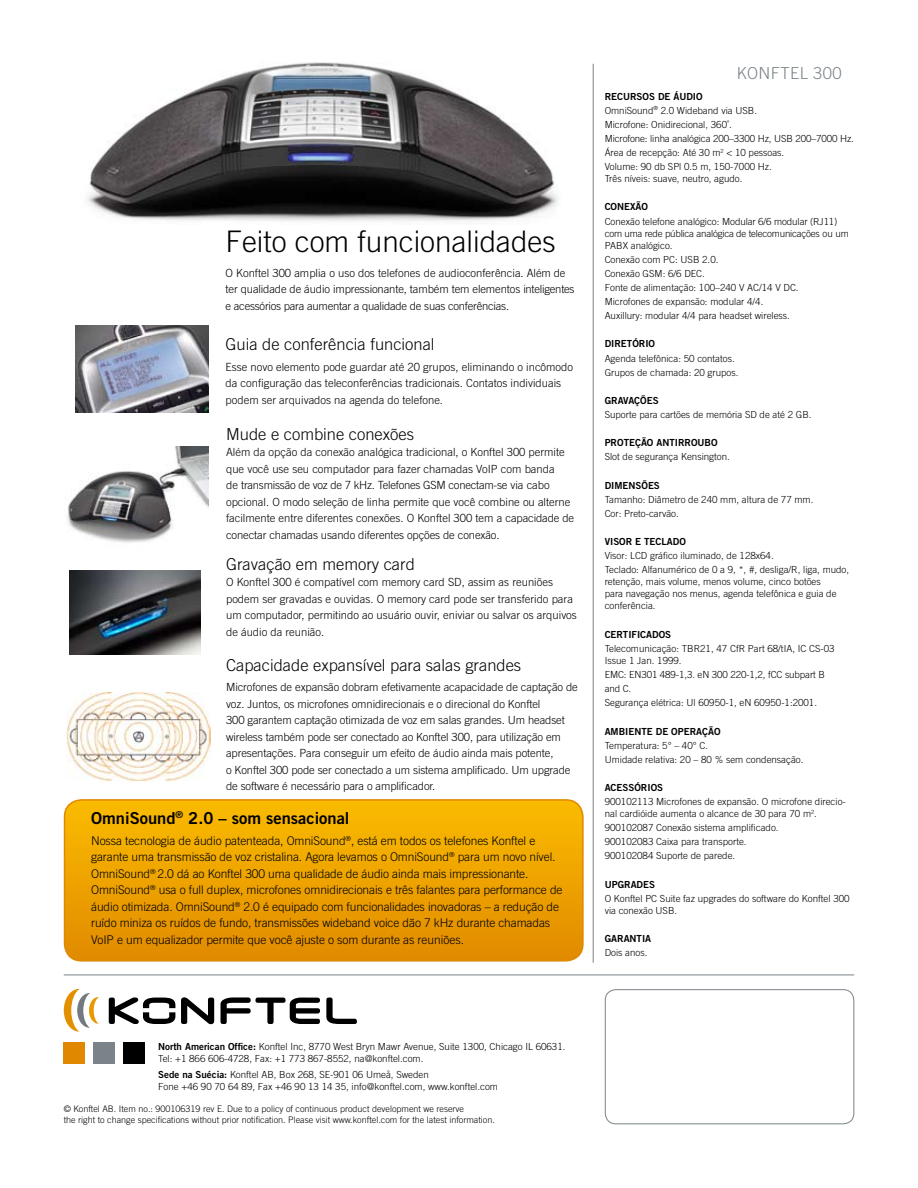
<style>
.page{position:relative;width:918px;height:1188px;background:#fff}
.page>*{position:absolute;margin:0;border:0;box-sizing:border-box;transform-origin:0 0}
.t1{font:300 29.7px "Trade Gothic LT Std";color:#000}
.t2{font:300 16.5px "Trade Gothic LT Std";color:#000}
.t3{font:16.5px "Trade Gothic LT Std Bd 2";color:#000}
.t4{font:300 16.5px "Trade Gothic LT Std";letter-spacing:.025em;color:#7b8388}
.t5{font:300 12px/16.5px "Trade Gothic LT Std";letter-spacing:-.01em;color:#000}
.t6{font:300 11.25px/16.5px "Trade Gothic LT Std";letter-spacing:-.01em;color:#000}
.t7{font:300 9.75px/14.1px "Trade Gothic LT Std";color:#000}
.t8{font:9.75px "Trade Gothic LT Std Bd 2";color:#000}
.t9{font:300 9px/10.5px "Trade Gothic LT Std";color:#000}
.s1{font-family:"Trade Gothic LT Std Bd 2";font-weight:400}
</style>
<div class="page">
<div style="left:605px;top:989px;width:249px;height:135px;border:1px solid #7b8388;border-radius:11px"></div>
<div style="left:64px;top:1043px;width:21px;height:21px;background:#e08900"></div>
<div style="left:123px;top:1043px;width:22px;height:21px;background:#000"></div>
<div style="left:93px;top:1043px;width:22px;height:21px;background:#7b8388"></div>
<svg style="left:181px;top:997px;width:33px;height:27px"></svg>
<svg style="left:326px;top:998px;width:31px;height:26px"></svg>
<svg style="left:109px;top:998px;width:66px;height:26px"></svg>
<svg style="left:221px;top:997px;width:99px;height:27px"></svg>
<svg style="left:64px;top:989px;width:35px;height:43px"></svg>
<hr style="left:64px;top:975px;width:790px;height:1px;background:#7b8388">
<hr style="left:593px;top:64px;width:1px;height:899px;background:#7b8388">
<svg style="left:65px;top:800px;width:516px;height:161px;background:#eda300"></svg>
<div style="left:64px;top:799px;width:520px;height:163px;border:2px solid #e08900;border-radius:17px"></div>
<img style="left:67px;top:446px;width:141px;height:97px">
<img style="left:87px;top:62px;width:471px;height:159px">
<img style="left:66px;top:693px;width:144px;height:89px">
<img style="left:75px;top:325px;width:133px;height:87px">
<img style="left:70px;top:571px;width:130px;height:84px">
<h1 class="t1" style="left:226px;top:224px;width:332px">Feito com funcionalidades</h1>
<p class="t6" style="left:226px;top:265px;width:351px">O Konftel 300 amplia o uso dos telefones de audioconferência. Além de ter qualidade de áudio impressionante, também tem elementos inteligentes e acessórios para aumentar a qualidade de suas conferências.</p>
<h2 class="t2" style="left:226px;top:334px;width:211px">Guia de conferência funcional</h2>
<p class="t6" style="left:226px;top:359px;width:349px">Esse novo elemento pode guardar até 20 grupos, eliminando o incômodo da configuração das teleconferências tradicionais. Contatos individuais podem ser arquivados na agenda do telefone.</p>
<h2 class="t2" style="left:226px;top:424px;width:189px">Mude e combine conexões</h2>
<p class="t6" style="left:226px;top:444px;width:350px">Além da opção da conexão analógica tradicional, o Konftel 300 permite que você use seu computador para fazer chamadas VoIP com banda<br>de transmissão de voz de 7 kHz. Telefones GSM conectam-se via cabo opcional. O modo seleção de linha permite que você combine ou alterne facilmente entre diferentes conexões. O Konftel 300 tem a capacidade de conectar chamadas usando diferentes opções de conexão.</p>
<h2 class="t2" style="left:226px;top:554px;width:190px">Gravação em memory card</h2>
<p class="t6" style="left:226px;top:574px;width:352px">O Konftel 300 é compatível com memory card SD, assim as reuniões podem ser gravadas e ouvidas. O memory card pode ser transferido para um computador, permitindo ao usuário ouvir, eniviar ou salvar os arquivos de áudio da reunião.</p>
<h2 class="t2" style="left:226px;top:655px;width:297px">Capacidade expansível para salas grandes</h2>
<p class="t6" style="left:226px;top:679px;width:353px">Microfones de expansão dobram efetivamente acapacidade de captação de voz. Juntos, os microfones omnidirecionais e o direcional do Konftel<br>300 garantem captação otimizada de voz em salas grandes. Um headset wireless também pode ser conectado ao Konftel 300, para utilização em apresentações. Para conseguir um efeito de áudio ainda mais potente,<br>o Konftel 300 pode ser conectado a um sistema amplificado. Um upgrade de software é necessário para o amplificador.</p>
<h2 class="t3" style="left:91px;top:808px;width:260px">OmniSound<sup>®</sup> 2.0 – som sensacional</h2>
<p class="t5" style="left:91px;top:832px;width:473px">Nossa tecnologia de áudio patenteada, OmniSound<sup>®</sup>, está em todos os telefones Konftel e garante uma transmissão de voz cristalina. Agora levamos o OmniSound<sup>®</sup> para um novo nível.<br>OmniSound<sup>®</sup> 2.0 dá ao Konftel 300 uma qualidade de áudio ainda mais impressionante.<br>OmniSound<sup>®</sup> usa o full duplex, microfones omnidirecionais e três falantes para performance de áudio otimizada. OmniSound<sup>®</sup> 2.0 é equipado com funcionalidades inovadoras – a redução de ruído miniza os ruídos de fundo, transmissões wideband voice dão 7 kHz durante chamadas VoIP e um equalizador permite que você ajuste o som durante as reuniões.</p>
<h2 class="t4" style="left:737px;top:63px;width:107px">Konftel 300</h2>
<p class="t8" style="left:605px;top:90px;width:100px">RECURSOS DE ÁUDIO</p>
<p class="t7" style="left:605px;top:103px;width:251px">OmniSound<sup>®</sup> 2.0 Wideband via USB.<br>Microfone: Onidirecional, 360˚.<br>Microfone: linha analógica 200–3300 Hz, USB 200–7000 Hz.<br>Área de recepção: Até 30 m<sup>2</sup> &lt; 10 pessoas.<br>Volume: 90 db SPl 0.5 m, 150-7000 Hz.</p>
<p class="t7" style="left:605px;top:172px;width:139px">Três níveis: suave, neutro, agudo.</p>
<p class="t8" style="left:605px;top:201px;width:45px">CONEXÃO</p>
<p class="t7" style="left:605px;top:215px;width:246px;line-height:12px">Conexão telefone analógico: Modular 6/6 modular (RJ11) com uma rede pública analógica de telecomunicações ou um<br>PABX analógico.</p>
<p class="t7" style="left:605px;top:252px;width:195px">Conexão com PC: USB 2.0.<br>Conexão GSM: 6/6 DEC.<br>Fonte de alimentação: 100–240 V AC/14 V DC.<br>Microfones de expansão: modular 4/4.<br>Auxillury: modular 4/4 para headset wireless.</p>
<p class="t8" style="left:605px;top:338px;width:52px">DIRETÓRIO</p>
<p class="t7" style="left:605px;top:351px;width:135px">Agenda telefônica: 50 contatos.<br>Grupos de chamada: 20 grupos.</p>
<p class="t8" style="left:605px;top:394px;width:55px">GRAVAÇÕES</p>
<p class="t7" style="left:605px;top:407px;width:208px">Suporte para cartões de memória SD de até 2 GB.</p>
<p class="t8" style="left:605px;top:437px;width:114px">PROTEÇÃO ANTIRROUBO</p>
<p class="t7" style="left:605px;top:450px;width:127px">Slot de segurança Kensington.</p>
<p class="t8" style="left:605px;top:479px;width:57px">DIMENSÕES</p>
<p class="t7" style="left:605px;top:492px;width:210px">Tamanho: Diâmetro de 240 mm, altura de 77 mm.<br>Cor: Preto-carvão.</p>
<p class="t8" style="left:605px;top:536px;width:83px">VISOR E TECLADO</p>
<p class="t7" style="left:605px;top:549px;width:246px">Visor: LCD gráfico iluminado, de 128x64.<br>Teclado: Alfanumérico de 0 a 9, *, #, desliga/R, liga, mudo,</p>
<p class="t7" style="left:605px;top:576px;width:233px;line-height:12px">retenção, mais volume, menos volume, cinco botões para navegação nos menus, agenda telefônica e guia de conferência.</p>
<p class="t8" style="left:605px;top:628px;width:68px">CERTIFICADOS</p>
<p class="t7" style="left:605px;top:642px;width:231px;line-height:12px">Telecomunicação: TBR21, 47 CfR Part 68/tIA, IC CS-03<br>Issue 1 Jan. 1999.</p>
<p class="t7" style="left:605px;top:667px;width:222px">EMC: EN301 489-1,3. eN 300 220-1,2, fCC subpart B and C.<br>Segurança elétrica: Ul 60950-1, eN 60950-1:2001.</p>
<p class="t8" style="left:605px;top:725px;width:117px">AMBIENTE DE OPERAÇÃO</p>
<p class="t7" style="left:605px;top:738px;width:200px">Temperatura: 5° – 40° C.<br>Umidade relativa: 20 – 80 % sem condensação.</p>
<p class="t8" style="left:605px;top:781px;width:60px">ACESSÓRIOS</p>
<p class="t7" style="left:605px;top:796px;width:243px;line-height:12px">900102113 Microfones de expansão. O microfone direcio&shy;nal cardióide aumenta o alcance de 30 para 70 m<sup>2</sup>.</p>
<p class="t7" style="left:605px;top:821px;width:175px">900102087 Conexão sistema amplificado.<br>900102083 Caixa para transporte.<br>900102084 Suporte de parede.</p>
<p class="t8" style="left:605px;top:878px;width:52px">UPGRADES</p>
<p class="t7" style="left:605px;top:892px;width:246px;line-height:12px">O Konftel PC Suite faz upgrades do software do Konftel 300 via conexão USB.</p>
<p class="t8" style="left:605px;top:933px;width:48px">GARANTIA</p>
<p class="t7" style="left:605px;top:946px;width:44px">Dois anos.</p>
<p class="t7" style="left:158px;top:1041px;width:409px;line-height:11.7px"><span class="s1">North American Office:</span> Konftel Inc, 8770 West Bryn Mawr Avenue, Suite 1300, Chicago IL 60631.<br>Tel: +1 866 606-4728, Fax: +1 773 867-8552, na@konftel.com.</p>
<p class="t7" style="left:158px;top:1068px;width:341px;line-height:11.7px"><span class="s1">Sede na Suécia:</span> Konftel AB, Box 268, SE-901 06 Umeå, Sweden<br>Fone +46 90 70 64 89, Fax +46 90 13 14 35, info@konftel.com, www.konftel.com</p>
<p class="t9" style="left:64px;top:1103px;width:433px">© Konftel AB. Item no.: 900106319 rev E. Due to a policy of continuous product development we reserve<br>the right to change specifications without prior notification. Please visit www.konftel.com for the latest information.</p>
</div>
